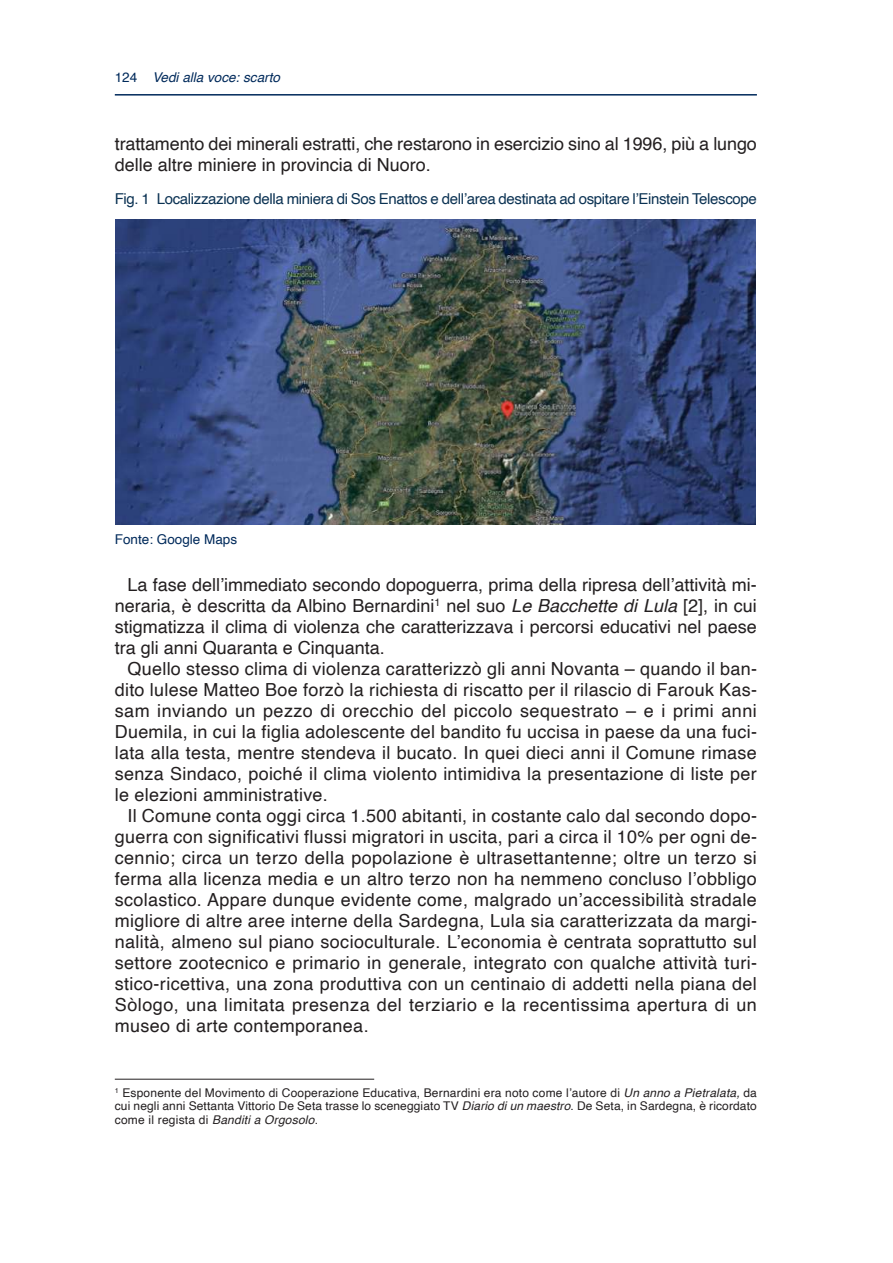
<style>
.page{position:relative;width:893px;height:1263px;background:#fff}
.page>*{position:absolute;margin:0;border:0;box-sizing:border-box;transform-origin:0 0}
.t1{font:18px/21px "Helvetica";color:#231f20;text-align:justify}
.t2{font:15px "Helvetica";letter-spacing:-.025em;color:#0b3253}
.t3{font:italic 13.5px "Helvetica";color:#002a5b}
.t4{font:13.5px "Helvetica";color:#002a5b}
.t5{font:12px/13.5px "Helvetica";letter-spacing:.01em;color:#231f20;text-align:justify}
.s1{font-style:normal}
.s2{font-style:italic}
</style>
<div class="page">
<hr style="left:115px;top:94px;width:642px;height:2px;background:#002a5b">
<hr style="left:115px;top:1079px;width:259px;height:1px;background:#231f20">
<img style="left:116px;top:219px;width:640px;height:305px">
<p class="t3" style="left:115px;top:72px;width:167px"><span class="s1">124</span> Vedi alla voce: scarto</p>
<p class="t1" style="left:115px;top:134px;width:644px">trattamento dei minerali estratti, che restarono in esercizio sino al 1996, più a lungo delle altre miniere in provincia di Nuoro.</p>
<p class="t2" style="left:115px;top:192px;width:643px">Fig. 1 Localizzazione della miniera di Sos Enattos e dell’area destinata ad ospitare l’Einstein Telescope</p>
<p class="t4" style="left:115px;top:534px;width:124px">Fonte: Google Maps</p>
<p class="t1" style="left:115px;top:575px;width:644px;text-indent:13px">La fase dell’immediato secondo dopoguerra, prima della ripresa dell’attività mi&shy;neraria, è descritta da Albino Bernardini<sup>1</sup> nel suo <span class="s2">Le Bacchette di Lula</span> [2], in cui stigmatizza il clima di violenza che caratterizzava i percorsi educativi nel paese tra gli anni Quaranta e Cinquanta.</p>
<p class="t1" style="left:115px;top:659px;width:644px;text-indent:13px">Quello stesso clima di violenza caratterizzò gli anni Novanta – quando il ban&shy;dito lulese Matteo Boe forzò la richiesta di riscatto per il rilascio di Farouk Kas&shy;sam inviando un pezzo di orecchio del piccolo sequestrato – e i primi anni Duemila, in cui la figlia adolescente del bandito fu uccisa in paese da una fuci&shy;lata alla testa, mentre stendeva il bucato. In quei dieci anni il Comune rimase senza Sindaco, poiché il clima violento intimidiva la presentazione di liste per le elezioni amministrative.</p>
<p class="t1" style="left:115px;top:806px;width:644px;text-indent:13px">Il Comune conta oggi circa 1.500 abitanti, in costante calo dal secondo dopo&shy;guerra con significativi flussi migratori in uscita, pari a circa il 10% per ogni de&shy;cennio; circa un terzo della popolazione è ultrasettantenne; oltre un terzo si ferma alla licenza media e un altro terzo non ha nemmeno concluso l’obbligo scolastico. Appare dunque evidente come, malgrado un’accessibilità stradale migliore di altre aree interne della Sardegna, Lula sia caratterizzata da margi&shy;nalità, almeno sul piano socioculturale. L’economia è centrata soprattutto sul settore zootecnico e primario in generale, integrato con qualche attività turi&shy;stico-ricettiva, una zona produttiva con un centinaio di addetti nella piana del Sòlogo, una limitata presenza del terziario e la recentissima apertura di un museo di arte contemporanea.</p>
<p class="t5" style="left:115px;top:1086px;width:644px"><sup>1</sup> Esponente del Movimento di Cooperazione Educativa, Bernardini era noto come l’autore di <span class="s2">Un anno a Pietralata,</span> da cui negli anni Settanta Vittorio De Seta trasse lo sceneggiato TV <span class="s2">Diario di un maestro</span>. De Seta, in Sardegna, è ricordato come il regista di <span class="s2">Banditi a Orgosolo</span>.</p>
</div>
